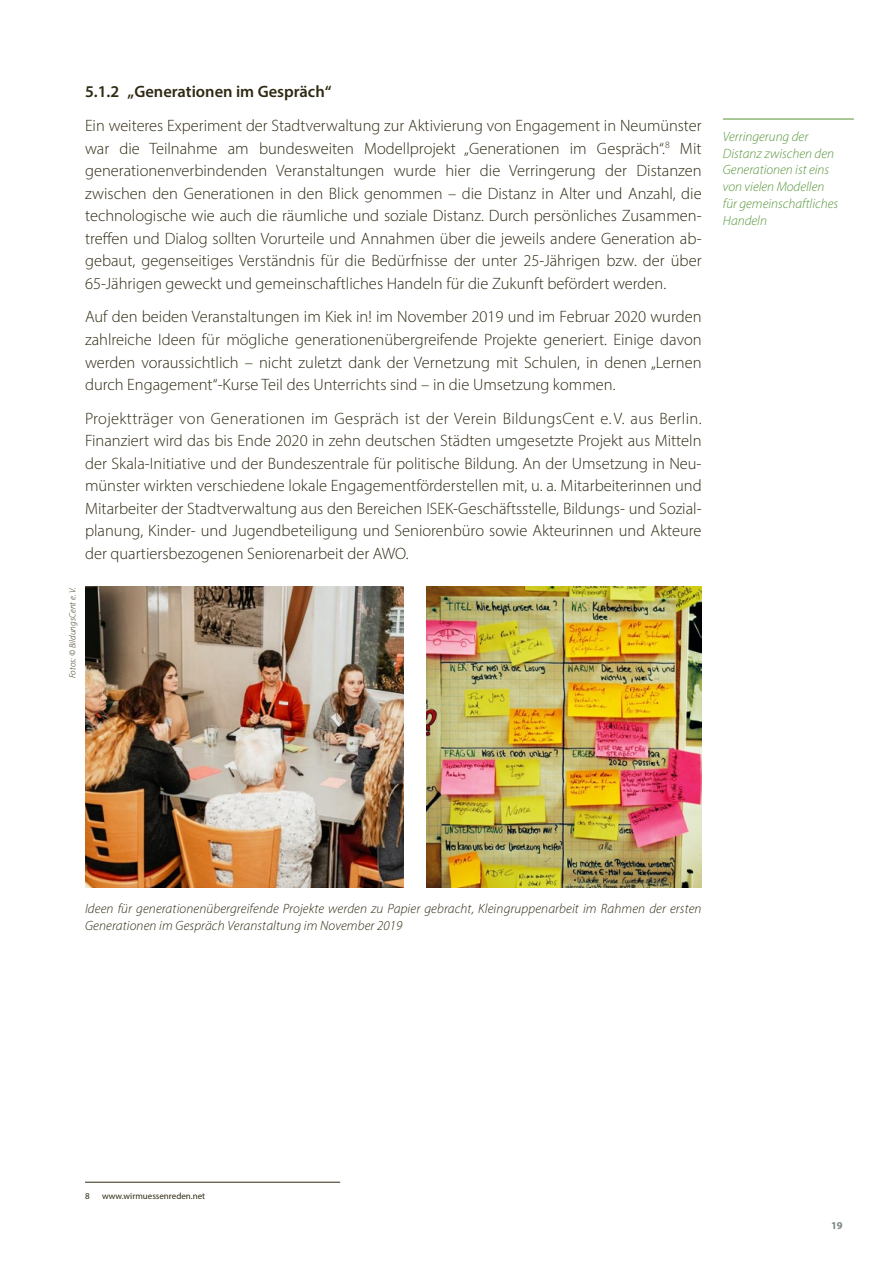
<style>
.page{position:relative;width:893px;height:1263px;background:#fff}
.page>*{position:absolute;margin:0;border:0;box-sizing:border-box;transform-origin:0 0}
.t1{font:300 16.5px/22.5px "Myriad Pro";color:#2f2912;text-align:justify}
.t2{font:600 16.5px "Myriad Pro";color:#2f2912}
.t3{font:italic 300 13.5px/16.8px "Myriad Pro";letter-spacing:.01em;color:#2f2912}
.t4{font:italic 300 13.5px/16.8px "Myriad Pro";color:#569538}
.t5{font:700 10.5px "Myriad Pro";color:#7a8784}
.t6{font:9px "Myriad Pro";color:#2f2912}
.t7{font:italic 300 9px "Myriad Pro";letter-spacing:.01em;color:#2f2912}
</style>
<div class="page">
<hr style="left:85px;top:1182px;width:255px;height:1px;background:#2f2912">
<img style="left:85px;top:587px;width:319px;height:300px">
<img style="left:426px;top:587px;width:276px;height:300px">
<hr style="left:723px;top:119px;width:131px;height:1px;background:#569538">
<p class="t2" style="left:85px;top:81px;width:248px">5.1.2 „Generationen im Gespräch“</p>
<p class="t1" style="left:85px;top:114px;width:618px">Ein weiteres Experiment der Stadtverwaltung zur Aktivierung von Engagement in Neumünster war die Teilnahme am bundesweiten Modellprojekt „Generationen im Gespräch“.<sup>8</sup> Mit generationenverbindenden Veranstaltungen wurde hier die Verringerung der Distanzen zwischen den Generationen in den Blick genommen – die Distanz in Alter und Anzahl, die technologische wie auch die räumliche und soziale Distanz. Durch persönliches Zusammen&shy;treffen und Dialog sollten Vorurteile und Annahmen über die jeweils andere Generation ab&shy;gebaut, gegenseitiges Verständnis für die Bedürfnisse der unter 25-Jährigen bzw. der über 65-Jährigen geweckt und gemeinschaftliches Handeln für die Zukunft befördert werden.</p>
<p class="t1" style="left:85px;top:306px;width:618px">Auf den beiden Veranstaltungen im Kiek in! im November 2019 und im Februar 2020 wurden zahlreiche Ideen für mögliche generationenübergreifende Projekte generiert. Einige davon werden voraussichtlich – nicht zuletzt dank der Vernetzung mit Schulen, in denen „Lernen durch Engagement“-Kurse Teil des Unterrichts sind – in die Umsetzung kommen.</p>
<p class="t1" style="left:85px;top:407px;width:618px">Projektträger von Generationen im Gespräch ist der Verein BildungsCent e. V. aus Berlin.<br>Finanziert wird das bis Ende 2020 in zehn deutschen Städten umgesetzte Projekt aus Mitteln der Skala-Initiative und der Bundeszentrale für politische Bildung. An der Umsetzung in Neu&shy;münster wirkten verschiedene lokale Engagementförderstellen mit, u. a. Mitarbeiterinnen und Mitarbeiter der Stadtverwaltung aus den Bereichen ISEK-Geschäftsstelle, Bildungs- und Sozial&shy;planung, Kinder- und Jugendbeteiligung und Seniorenbüro sowie Akteurinnen und Akteure der quartiersbezogenen Seniorenarbeit der AWO.</p>
<p class="t7" style="left:67px;top:678px;width:92px;rotate:-90deg">Fotos: © BildungsCent e. V.</p>
<p class="t4" style="left:723px;top:128px;width:117px">Verringerung der<br>Distanz zwischen den<br>Generationen ist eins von vielen Modellen für gemeinschaftliches<br>Handeln</p>
<p class="t3" style="left:85px;top:900px;width:618px">Ideen für generationenübergreifende Projekte werden zu Papier gebracht, Kleingruppenarbeit im Rahmen der ersten<br>Generationen im Gespräch Veranstaltung im November 2019</p>
<p class="t6" style="left:85px;top:1190px;width:6px">8</p>
<p class="t6" style="left:102px;top:1190px;width:105px">www.wirmuessenreden.net</p>
<p class="t5" style="left:831px;top:1218px;width:13px">19</p>
</div>
